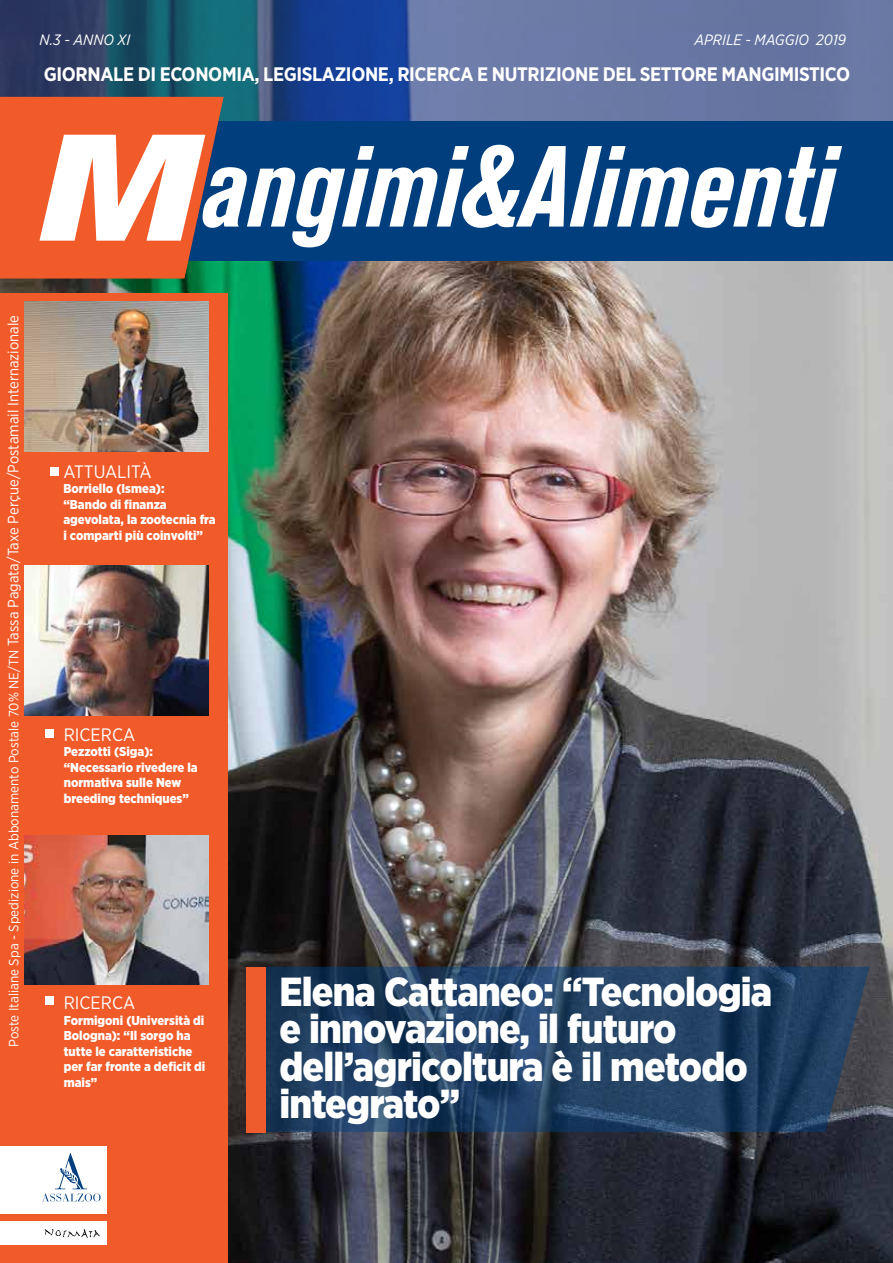
<style>
.page{position:relative;width:893px;height:1263px;background:#fff}
.page>*{position:absolute;margin:0;border:0;box-sizing:border-box;transform-origin:0 0}
.t1{font:italic 700 condensed 114px "Akzidenz Grotesk BQ";color:#fff}
.t2{font:900 40.5px/37.5px "Gotham Narrow";letter-spacing:-.02em;color:#fff}
.t3{font:700 19.5px "Gotham Narrow";letter-spacing:-.02em;color:#fff}
.t4{font:18px "Gotham Narrow";color:#fff}
.t5{font:italic 15px "Gotham Narrow";color:#fff}
.t6{font:13.5px "Gotham Narrow";color:#fff}
.t7{font:900 12.9px/15.5px "Gotham Narrow";color:#fff}
.s1{font-stretch:expanded;font-size:150px}
.s2{font-size:15px}
</style>
<div class="page">
<img style="left:0;top:261px;width:893px;height:1002px">
<svg style="left:0;top:0;width:893px;height:121px;background:#496492"></svg>
<div style="left:0;top:293px;width:227px;height:970px;background:#f15a29"></div>
<div style="left:0;top:1221px;width:106px;height:24px;background:#fff"></div>
<div style="left:0;top:121px;width:893px;height:140px;background:#003e7e"></div>
<div style="left:0;top:1147px;width:106px;height:67px;background:#fff"></div>
<img style="left:45px;top:1229px;width:55px;height:8px">
<svg style="left:0;top:97px;width:224px;height:182px;background:#db582f"></svg>
<div style="left:50px;top:467px;width:8px;height:8px;background:#fff"></div>
<div style="left:45px;top:729px;width:9px;height:9px;background:#fff"></div>
<div style="left:45px;top:997px;width:9px;height:8px;background:#fff"></div>
<svg style="left:43px;top:1153px;width:58px;height:48px"></svg>
<img style="left:25px;top:302px;width:183px;height:149px">
<img style="left:25px;top:835px;width:183px;height:149px">
<img style="left:25px;top:565px;width:183px;height:151px">
<svg style="left:266px;top:967px;width:604px;height:165px;background:#223f61"></svg>
<div style="left:246px;top:967px;width:19px;height:165px;background:#ee5c2d"></div>
<p class="t5" style="left:40px;top:30px;width:92px">N.3 - ANNO XI</p>
<p class="t5" style="left:694px;top:30px;width:153px">APRILE - MAGGIO 2019</p>
<h3 class="t3" style="left:44px;top:62px;width:808px">GIORNALE DI ECONOMIA, LEGISLAZIONE, RICERCA E NUTRIZIONE DEL SETTORE MANGIMISTICO</h3>
<h1 class="t1" style="left:40px;top:122px;width:796px"><span class="s1">M</span>angimi&amp;Alimenti</h1>
<p class="t6" style="left:6px;top:1047px;width:733px;rotate:-90deg">Poste Italiane Spa - Spedizione in Abbonamento Postale 70% NE/TN <span class="s2">Tassa Pagata/Taxe Perçue/Postamail Internazionale</span></p>
<h3 class="t4" style="left:63px;top:460px;width:90px">ATTUALITà</h3>
<p class="t7" style="left:63px;top:481px;width:154px">Borriello (Ismea):<br>“Bando di finanza agevolata, la zootecnia fra i comparti più coinvolti”</p>
<h3 class="t4" style="left:64px;top:723px;width:73px">RICERCA</h3>
<p class="t7" style="left:64px;top:744px;width:135px">Pezzotti (Siga): “Necessario rivedere la normativa sulle New breeding techniques”</p>
<h3 class="t4" style="left:64px;top:992px;width:73px">RICERCA</h3>
<p class="t7" style="left:64px;top:1012px;width:143px">Formigoni (Università di<br>Bologna): “Il sorgo ha tutte le caratteristiche per far fronte a deficit di mais”</p>
<h2 class="t2" style="left:279px;top:972px;width:494px">Elena Cattaneo: “Tecnologia e innovazione, il futuro dell’agricoltura è il metodo integrato”</h2>
</div>
